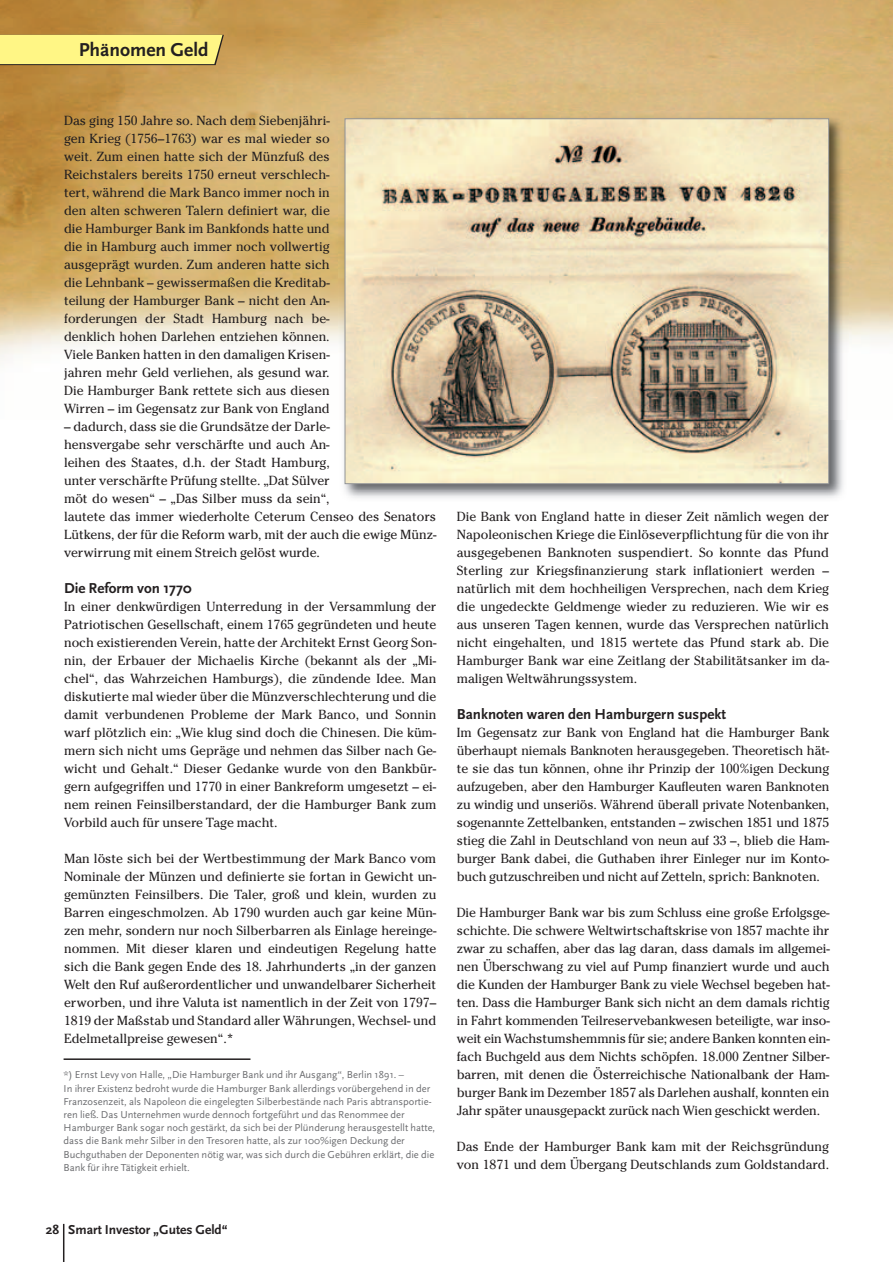
<style>
.page{position:relative;width:893px;height:1263px;background:#fff}
.page>*{position:absolute;margin:0;border:0;box-sizing:border-box;transform-origin:0 0}
.t1{font:700 19.5px "Scala Sans";color:#231f20}
.t2{font:700 15px "Scala Sans";color:#231f20}
.t3{font:700 13.5px "Scala Sans";color:#231f20}
.t4{font:13.2px/18px "Cheltenham";color:#231f20;text-align:justify}
.t5{font:10.5px/13.2px "Scala Sans";color:#6c6d70}
</style>
<div class="page">
<img style="left:0;top:0;width:892px;height:362px">
<div style="left:0;top:35px;width:224px;height:30px;background:#fff685"></div>
<hr style="left:63px;top:1224px;width:1px;height:38px;background:#231f20">
<hr style="left:64px;top:1058px;width:186px;height:2px;background:#231f20">
<img style="left:338px;top:112px;width:510px;height:386px">
<img style="left:347px;top:120px;width:480px;height:362px">
<h1 class="t1" style="left:79px;top:39px;width:131px">Phänomen Geld</h1>
<p class="t4" style="left:64px;top:112px;width:267px">Das ging 150 Jahre so. Nach dem Siebenjähri&shy;gen Krieg (1756–1763) war es mal wieder so weit. Zum einen hatte sich der Münzfuß des Reichstalers bereits 1750 erneut verschlech&shy;tert, während die Mark Banco immer noch in den alten schweren Talern definiert war, die die Hamburger Bank im Bankfonds hatte und die in Hamburg auch immer noch vollwertig ausgeprägt wurden. Zum anderen hatte sich die Lehnbank – gewissermaßen die Kreditab&shy;teilung der Hamburger Bank – nicht den An&shy;forderungen der Stadt Hamburg nach be&shy;denklich hohen Darlehen entziehen können.<br>Viele Banken hatten in den damaligen Krisen&shy;jahren mehr Geld verliehen, als gesund war.<br>Die Hamburger Bank rettete sich aus diesen Wirren – im Gegensatz zur Bank von England</p>
<p class="t4" style="left:64px;top:418px;width:374px;text-align:left">– dadurch, dass sie die Grundsätze der Darle-<br>hensvergabe sehr verschärfte und auch An-<br>leihen des Staates, d.h. der Stadt Hamburg,<br>unter verschärfte Prüfung stellte. „Dat Sülver<br>möt do wesen“ – „Das Silber muss da sein“,<br>lautete das immer wiederholte Ceterum Censeo des Senators Lütkens, der für die Reform warb, mit der auch die ewige Münz&shy;verwirrung mit einem Streich gelöst wurde.</p>
<p class="t2" style="left:64px;top:580px;width:129px">Die Reform von 1770</p>
<p class="t4" style="left:64px;top:598px;width:374px">In einer denkwürdigen Unterredung in der Versammlung der Patriotischen Gesellschaft, einem 1765 gegründeten und heute noch existierenden Verein, hatte der Architekt Ernst Georg Son&shy;nin, der Erbauer der Michaelis Kirche (bekannt als der „Mi&shy;chel“, das Wahrzeichen Hamburgs), die zündende Idee. Man diskutierte mal wieder über die Münzverschlechterung und die damit verbundenen Probleme der Mark Banco, und Sonnin warf plötzlich ein: „Wie klug sind doch die Chinesen. Die küm&shy;mern sich nicht ums Gepräge und nehmen das Silber nach Ge&shy;wicht und Gehalt.“ Dieser Gedanke wurde von den Bankbür&shy;gern aufgegriffen und 1770 in einer Bankreform umgesetzt – ei&shy;nem reinen Feinsilberstandard, der die Hamburger Bank zum Vorbild auch für unsere Tage macht.</p>
<p class="t4" style="left:64px;top:850px;width:374px">Man löste sich bei der Wertbestimmung der Mark Banco vom Nominale der Münzen und definierte sie fortan in Gewicht un&shy;gemünzten Feinsilbers. Die Taler, groß und klein, wurden zu Barren eingeschmolzen. Ab 1790 wurden auch gar keine Mün&shy;zen mehr, sondern nur noch Silberbarren als Einlage hereinge&shy;nommen. Mit dieser klaren und eindeutigen Regelung hatte sich die Bank gegen Ende des 18. Jahrhunderts „in der ganzen Welt den Ruf außerordentlicher und unwandelbarer Sicherheit erworben, und ihre Valuta ist namentlich in der Zeit von 1797– 1819 der Maßstab und Standard aller Währungen, Wechsel- und Edelmetallpreise gewesen“.*</p>
<p class="t5" style="left:64px;top:1069px;width:373px">*) Ernst Levy von Halle, „Die Hamburger Bank und ihr Ausgang“, Berlin 1891. –<br>In ihrer Existenz bedroht wurde die Hamburger Bank allerdings vorübergehend in der Franzosen zeit, als Napoleon die eingelegten Silberbestände nach Paris abtransportie&shy;ren ließ. Das Unternehmen wurde dennoch fortgeführt und das Renommee der Hamburger Bank so gar noch gestärkt, da sich bei der Plünderung herausgestellt hatte, dass die Bank mehr Silber in den Tresoren hatte, als zur 100%igen Deckung der Buchguthaben der Deponen ten nötig war, was sich durch die Gebühren erklärt, die die Bank für ihre Tätigkeit erhielt.</p>
<p class="t3" style="left:46px;top:1222px;width:15px">28</p>
<p class="t3" style="left:68px;top:1222px;width:161px">Smart Investor „Gutes Geld“</p>
<p class="t4" style="left:457px;top:508px;width:374px">Die Bank von England hatte in dieser Zeit nämlich wegen der Napoleonischen Kriege die Einlöseverpflichtung für die von ihr ausgegebenen Banknoten suspendiert. So konnte das Pfund Sterling zur Kriegsfinanzierung stark inflationiert werden – natürlich mit dem hochheiligen Versprechen, nach dem Krieg die ungedeckte Geldmenge wieder zu reduzieren. Wie wir es aus unseren Tagen kennen, wurde das Versprechen natürlich nicht eingehalten, und 1815 wertete das Pfund stark ab. Die Hamburger Bank war eine Zeitlang der Stabilitätsanker im da&shy;maligen Weltwährungssystem.</p>
<p class="t2" style="left:457px;top:706px;width:271px">Banknoten waren den Hamburgern suspekt</p>
<p class="t4" style="left:457px;top:724px;width:374px">Im Gegensatz zur Bank von England hat die Hamburger Bank überhaupt niemals Banknoten herausgegeben. Theoretisch hät&shy;te sie das tun können, ohne ihr Prinzip der 100%igen Deckung aufzugeben, aber den Hamburger Kaufleuten waren Banknoten zu windig und unseriös. Während überall private Notenbanken, sogenannte Zettelbanken, entstanden – zwischen 1851 und 1875 stieg die Zahl in Deutschland von neun auf 33 –, blieb die Ham&shy;burger Bank dabei, die Guthaben ihrer Einleger nur im Konto&shy;buch gutzuschreiben und nicht auf Zetteln, sprich: Banknoten.</p>
<p class="t4" style="left:457px;top:904px;width:374px">Die Hamburger Bank war bis zum Schluss eine große Erfolgsge&shy;schichte. Die schwere Weltwirtschaftskrise von 1857 machte ihr zwar zu schaffen, aber das lag daran, dass damals im allgemei&shy;nen Überschwang zu viel auf Pump finanziert wurde und auch die Kunden der Hamburger Bank zu viele Wechsel begeben hat&shy;ten. Dass die Hamburger Bank sich nicht an dem damals richtig in Fahrt kommenden Teilreservebankwesen beteiligte, war inso&shy;weit ein Wachstumshemmnis für sie; andere Banken konnten ein&shy;fach Buchgeld aus dem Nichts schöpfen. 18.000 Zentner Silber&shy;barren, mit denen die Österreichische Nationalbank der Ham&shy;burger Bank im Dezember 1857 als Darlehen aushalf, konnten ein Jahr später unausgepackt zurück nach Wien geschickt werden.</p>
<p class="t4" style="left:457px;top:1138px;width:374px">Das Ende der Hamburger Bank kam mit der Reichsgründung von 1871 und dem Übergang Deutschlands zum Goldstandard.</p>
</div>
